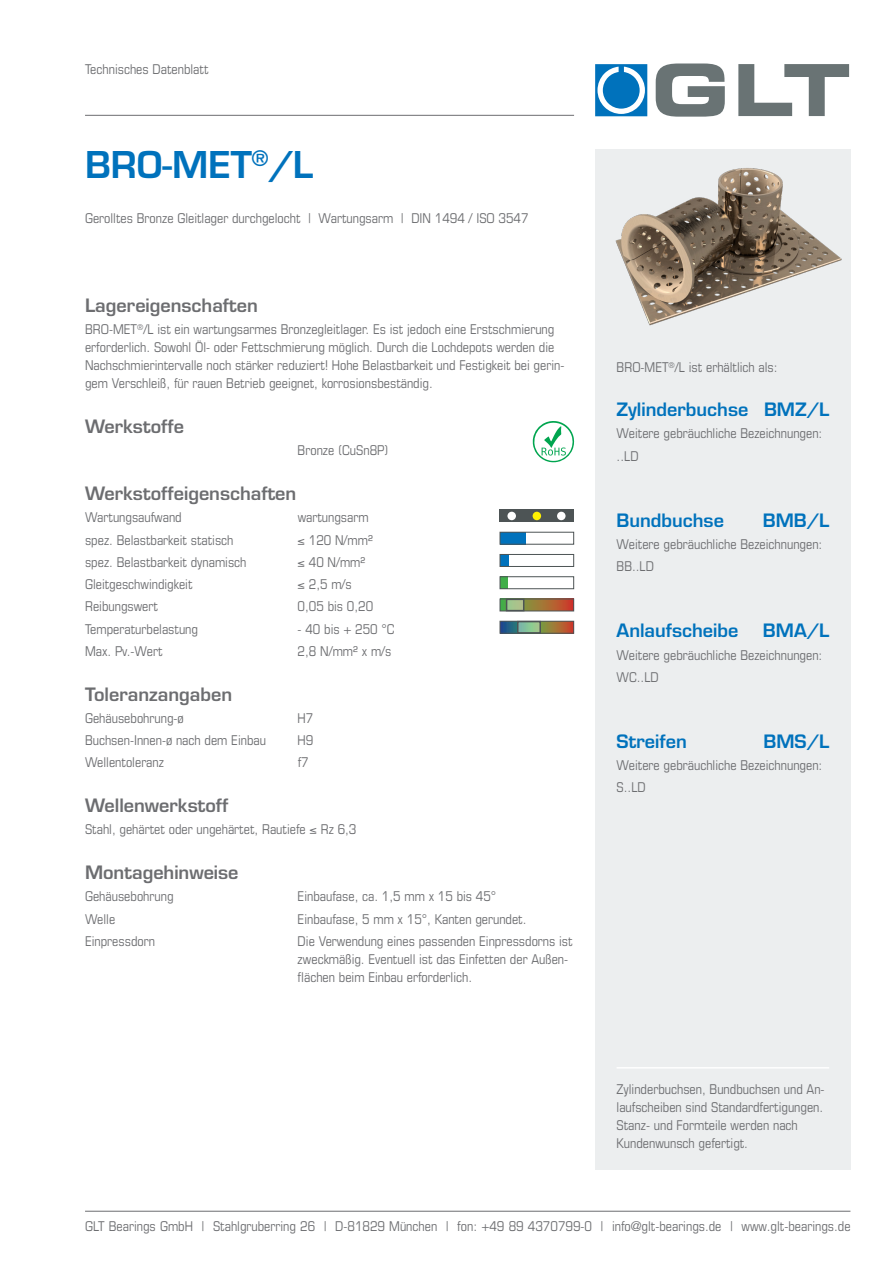
<style>
.page{position:relative;width:893px;height:1263px;background:#fff}
.page>*{position:absolute;margin:0;border:0;box-sizing:border-box;transform-origin:0 0}
.Headline_Produkt{font:600 36px "Eurostile";color:#0072bc}
.Überschrift_Eigensch{font:600 18px "Eurostile";color:#6c6d70}
.Headline_blau{font:600 18px "Eurostile";color:#0072bc}
.Einf__Abs__hängender{font:condensed 13.5px/18px "Eurostile";color:#6c6d70}
</style>
<div class="page">
<div style="left:595px;top:149px;width:255px;height:1020px;background:#eceeef"></div>
<img style="left:595px;top:95px;width:247px;height:231px">
<div style="left:500px;top:510px;width:74px;height:12px;background:#4d5455"></div>
<div style="left:533px;top:512px;width:8px;height:8px;background:#fff101;border-radius:50%"></div>
<div style="left:507px;top:512px;width:9px;height:8px;background:#fff;border-radius:50%"></div>
<div style="left:557px;top:512px;width:9px;height:8px;background:#fff;border-radius:50%"></div>
<svg style="left:502px;top:534px;width:24px;height:9px"></svg>
<div style="left:500px;top:532px;width:74px;height:13px;border:1px solid #4d5455"></div>
<svg style="left:502px;top:556px;width:7px;height:9px"></svg>
<div style="left:500px;top:554px;width:74px;height:13px;border:1px solid #4d5455"></div>
<svg style="left:502px;top:578px;width:6px;height:9px"></svg>
<div style="left:500px;top:576px;width:74px;height:13px;border:1px solid #4d5455"></div>
<svg style="left:502px;top:601px;width:70px;height:8px"></svg>
<div style="left:500px;top:599px;width:74px;height:12px;border:1px solid #4d5455"></div>
<div style="left:507px;top:599px;width:17px;height:12px;background:#a7c38c"></div>
<div style="left:506px;top:599px;width:18px;height:12px;border:2px solid #4d5455"></div>
<svg style="left:502px;top:623px;width:70px;height:9px"></svg>
<div style="left:500px;top:621px;width:74px;height:13px;border:1px solid #4d5455"></div>
<svg style="left:520px;top:624px;width:18px;height:7px"></svg>
<div style="left:517px;top:621px;width:24px;height:13px;border:2px solid #4d5455"></div>
<svg style="left:595px;top:64px;width:52px;height:52px"></svg>
<svg style="left:656px;top:64px;width:193px;height:53px"></svg>
<hr style="left:85px;top:115px;width:489px;height:1px;background:#6c6d70">
<hr style="left:85px;top:1211px;width:765px;height:1px;background:#6c6d70">
<svg style="left:533px;top:421px;width:41px;height:41px"></svg>
<hr style="left:617px;top:1067px;width:212px;height:1px;background:#fff">
<p class="Einf__Abs__hängender" style="left:85px;top:60px;width:125px">Technisches Datenblatt</p>
<p class="Headline_Produkt" style="left:85px;top:142px;width:230px">BRO-MET<sup>®</sup>/L</p>
<p class="Einf__Abs__hängender" style="left:85px;top:209px;width:445px">Gerolltes Bronze Gleitlager durchgelocht | Wartungsarm | DIN 1494 / ISO 3547</p>
<p class="Überschrift_Eigensch" style="left:85px;top:294px;width:174px">Lagereigenschaften</p>
<p class="Einf__Abs__hängender" style="left:85px;top:320px;width:481px">BRO-MET<sup>®</sup>/L ist ein wartungsarmes Bronzegleitlager. Es ist jedoch eine Erstschmierung erforderlich. Sowohl Öl- oder Fettschmierung möglich. Durch die Lochdepots werden die Nachschmierintervalle noch stärker reduziert! Hohe Belastbarkeit und Festigkeit bei gerin&shy;gem Verschleiß, für rauen Betrieb geeignet, korrosionsbeständig.</p>
<p class="Überschrift_Eigensch" style="left:85px;top:415px;width:101px">Werkstoffe</p>
<p class="Einf__Abs__hängender" style="left:298px;top:441px;width:92px">Bronze (CuSn8P)</p>
<p class="Überschrift_Eigensch" style="left:85px;top:482px;width:213px">Werkstoffeigenschaften</p>
<p class="Einf__Abs__hängender" style="left:85px;top:508px;width:98px">Wartungsaufwand</p>
<p class="Einf__Abs__hängender" style="left:298px;top:508px;width:72px">wartungsarm</p>
<p class="Einf__Abs__hängender" style="left:85px;top:530px;width:150px">spez. Belastbarkeit statisch</p>
<p class="Einf__Abs__hängender" style="left:298px;top:530px;width:77px">≤ 120 N/mm²</p>
<p class="Einf__Abs__hängender" style="left:85px;top:553px;width:163px">spez. Belastbarkeit dynamisch</p>
<p class="Einf__Abs__hängender" style="left:298px;top:553px;width:69px">≤ 40 N/mm²</p>
<p class="Einf__Abs__hängender" style="left:85px;top:575px;width:109px">Gleitgeschwindigkeit</p>
<p class="Einf__Abs__hängender" style="left:298px;top:575px;width:56px">≤ 2,5 m/s</p>
<p class="Einf__Abs__hängender" style="left:85px;top:597px;width:74px">Reibungswert</p>
<p class="Einf__Abs__hängender" style="left:298px;top:597px;width:77px">0,05 bis 0,20</p>
<p class="Einf__Abs__hängender" style="left:85px;top:619px;width:114px">Temperaturbelastung</p>
<p class="Einf__Abs__hängender" style="left:298px;top:619px;width:99px">- 40 bis + 250 °C</p>
<p class="Einf__Abs__hängender" style="left:85px;top:642px;width:79px">Max. Pv.-Wert</p>
<p class="Einf__Abs__hängender" style="left:298px;top:642px;width:95px">2,8 N/mm² x m/s</p>
<p class="Überschrift_Eigensch" style="left:85px;top:683px;width:149px">Toleranzangaben</p>
<p class="Einf__Abs__hängender" style="left:85px;top:709px;width:100px">Gehäusebohrung-ø</p>
<p class="Einf__Abs__hängender" style="left:298px;top:709px;width:17px">H7</p>
<p class="Einf__Abs__hängender" style="left:85px;top:731px;width:182px">Buchsen-Innen-ø nach dem Einbau</p>
<p class="Einf__Abs__hängender" style="left:298px;top:731px;width:17px">H9</p>
<p class="Einf__Abs__hängender" style="left:85px;top:753px;width:81px">Wellentoleranz</p>
<p class="Einf__Abs__hängender" style="left:298px;top:753px;width:13px">f7</p>
<p class="Überschrift_Eigensch" style="left:85px;top:794px;width:145px">Wellenwerkstoff</p>
<p class="Einf__Abs__hängender" style="left:85px;top:820px;width:273px">Stahl, gehärtet oder ungehärtet, Rautiefe ≤ Rz 6,3</p>
<p class="Überschrift_Eigensch" style="left:85px;top:861px;width:155px">Montagehinweise</p>
<p class="Einf__Abs__hängender" style="left:85px;top:887px;width:90px">Gehäusebohrung</p>
<p class="Einf__Abs__hängender" style="left:298px;top:887px;width:200px">Einbaufase, ca. 1,5 mm x 15 bis 45°</p>
<p class="Einf__Abs__hängender" style="left:85px;top:910px;width:32px">Welle</p>
<p class="Einf__Abs__hängender" style="left:298px;top:910px;width:230px">Einbaufase, 5 mm x 15°, Kanten gerundet.</p>
<p class="Einf__Abs__hängender" style="left:85px;top:932px;width:71px">Einpressdorn</p>
<p class="Einf__Abs__hängender" style="left:298px;top:932px;width:277px">Die Verwendung eines passenden Einpressdorns ist zweckmäßig. Eventuell ist das Einfetten der Außen&shy;flächen beim Einbau erforderlich.</p>
<p class="Einf__Abs__hängender" style="left:617px;top:358px;width:163px">BRO-MET<sup>®</sup>/L ist erhältlich als:</p>
<p class="Headline_blau" style="left:617px;top:398px;width:214px">Zylinderbuchse BMZ/L</p>
<p class="Einf__Abs__hängender" style="left:617px;top:424px;width:207px">Weitere gebräuchliche Bezeichnungen:</p>
<p class="Einf__Abs__hängender" style="left:617px;top:446px;width:24px">..LD</p>
<p class="Headline_blau" style="left:617px;top:509px;width:109px">Bundbuchse</p>
<p class="Headline_blau" style="left:763px;top:509px;width:68px">BMB/L</p>
<p class="Einf__Abs__hängender" style="left:617px;top:535px;width:207px">Weitere gebräuchliche Bezeichnungen:</p>
<p class="Einf__Abs__hängender" style="left:617px;top:557px;width:39px">BB..LD</p>
<p class="Headline_blau" style="left:617px;top:619px;width:123px">Anlaufscheibe</p>
<p class="Headline_blau" style="left:763px;top:619px;width:68px">BMA/L</p>
<p class="Einf__Abs__hängender" style="left:617px;top:645px;width:207px">Weitere gebräuchliche Bezeichnungen:</p>
<p class="Einf__Abs__hängender" style="left:617px;top:668px;width:44px">WC..LD</p>
<p class="Headline_blau" style="left:617px;top:730px;width:72px">Streifen</p>
<p class="Headline_blau" style="left:764px;top:730px;width:67px">BMS/L</p>
<p class="Einf__Abs__hängender" style="left:617px;top:756px;width:207px">Weitere gebräuchliche Bezeichnungen:</p>
<p class="Einf__Abs__hängender" style="left:617px;top:778px;width:31px">S..LD</p>
<p class="Einf__Abs__hängender" style="left:617px;top:1080px;width:210px">Zylinderbuchsen, Bundbuchsen und An&shy;laufscheiben sind Standardfertigungen.<br>Stanz- und Formteile werden nach Kundenwunsch gefertigt.</p>
<p class="Einf__Abs__hängender" style="left:85px;top:1217px;width:767px">GLT Bearings GmbH | Stahlgruberring 26 | D-81829 München | fon: +49 89 4370799-0 | info@glt-bearings.de | www.glt-bearings.de</p>
</div>
